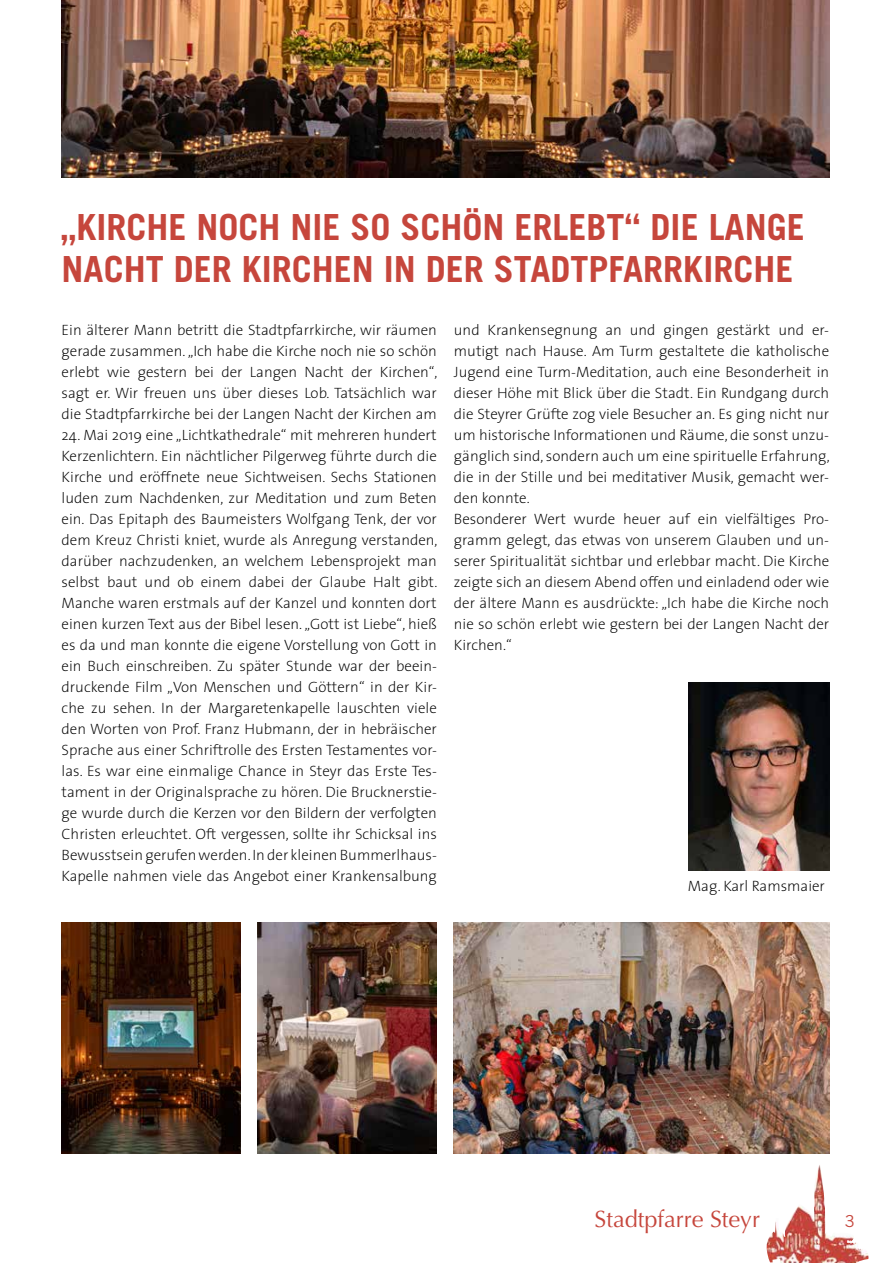
<style>
.page{position:relative;width:893px;height:1263px;background:#fff}
.page>*{position:absolute;margin:0;border:0;box-sizing:border-box;transform-origin:0 0}
.t1{font:700 36px/42px "Trade Gothic LT Std";color:#c6463c}
.t2{font:23.55px "Optima";color:#c6463c}
.t3{font:16.5px "Trade Gothic LT Std";color:#c6463c}
.t4{font:200 15px/21px "The Sans";color:#000;text-align:justify}
</style>
<div class="page">
<img style="left:766px;top:1165px;width:103px;height:98px">
<img style="left:688px;top:682px;width:141px;height:188px">
<img style="left:454px;top:923px;width:375px;height:231px">
<img style="left:62px;top:0;width:767px;height:177px">
<img style="left:62px;top:923px;width:179px;height:231px">
<img style="left:258px;top:922px;width:179px;height:232px">
<h1 class="t1" style="left:60px;top:206px;width:746px">„KIRCHE NOCH NIE SO SCHÖN ERLEBT“ DIE LANGE<br>NACHT DER KIRCHEN IN DER STADTPFARRKIRCHE</h1>
<p class="t4" style="left:62px;top:318px;width:377px">Ein älterer Mann betritt die Stadtpfarrkirche, wir räumen gerade zusammen. „Ich habe die Kirche noch nie so schön erlebt wie gestern bei der Langen Nacht der Kirchen“, sagt er. Wir freuen uns über dieses Lob. Tatsächlich war die Stadtpfarrkirche bei der Langen Nacht der Kirchen am</p>
<p class="t4" style="left:62px;top:423px;width:377px">24. Mai 2019 eine „Lichtkathedrale“ mit mehreren hundert Kerzenlichtern. Ein nächtlicher Pilgerweg führte durch die Kirche und eröffnete neue Sichtweisen. Sechs Stationen luden zum Nachdenken, zur Meditation und zum Beten ein. Das Epitaph des Baumeisters Wolfgang Tenk, der vor dem Kreuz Christi kniet, wurde als Anregung verstanden, darüber nachzudenken, an welchem Lebensprojekt man selbst baut und ob einem dabei der Glaube Halt gibt.<br>Manche waren erstmals auf der Kanzel und konnten dort einen kurzen Text aus der Bibel lesen. „Gott ist Liebe“, hieß es da und man konnte die eigene Vorstellung von Gott in ein Buch einschreiben. Zu später Stunde war der beein&shy;druckende Film „Von Menschen und Göttern“ in der Kir&shy;che zu sehen. In der Margaretenkapelle lauschten viele den Worten von Prof. Franz Hubmann, der in hebräischer Sprache aus einer Schriftrolle des Ersten Testamentes vor&shy;las. Es war eine einmalige Chance in Steyr das Erste Tes&shy;tament in der Originalsprache zu hören. Die Brucknerstie&shy;ge wurde durch die Kerzen vor den Bildern der verfolgten Christen erleuchtet. Oft vergessen, sollte ihr Schicksal ins Bewusstsein gerufen werden. In der kleinen Bummerlhaus-Kapelle nahmen viele das Angebot einer Krankensalbung</p>
<p class="t4" style="left:454px;top:318px;width:377px;text-align:left">und Krankensegnung an und gingen gestärkt und er&shy;mutigt nach Hause. Am Turm gestaltete die katholische Jugend eine Turm-Meditation, auch eine Besonderheit in dieser Höhe mit Blick über die Stadt. Ein Rundgang durch die Steyrer Grüfte zog viele Besucher an. Es ging nicht nur um historische Informationen und Räume, die sonst unzu&shy;gänglich sind, sondern auch um eine spirituelle Erfahrung, die in der Stille und bei meditativer Musik, gemacht wer&shy;den konnte.<br>Besonderer Wert wurde heuer auf ein vielfältiges Pro&shy;gramm gelegt, das etwas von unserem Glauben und un&shy;serer Spiritualität sichtbar und erlebbar macht. Die Kirche zeigte sich an diesem Abend offen und einladend oder wie der ältere Mann es ausdrückte: „Ich habe die Kirche noch nie so schön erlebt wie gestern bei der Langen Nacht der Kirchen.“</p>
<p class="t4" style="left:688px;top:875px;width:139px">Mag. Karl Ramsmaier</p>
<h2 class="t2" style="left:595px;top:1205px;width:167px">Stadtpfarre Steyr</h2>
<p class="t3" style="left:845px;top:1211px;width:12px">3</p>
</div>
